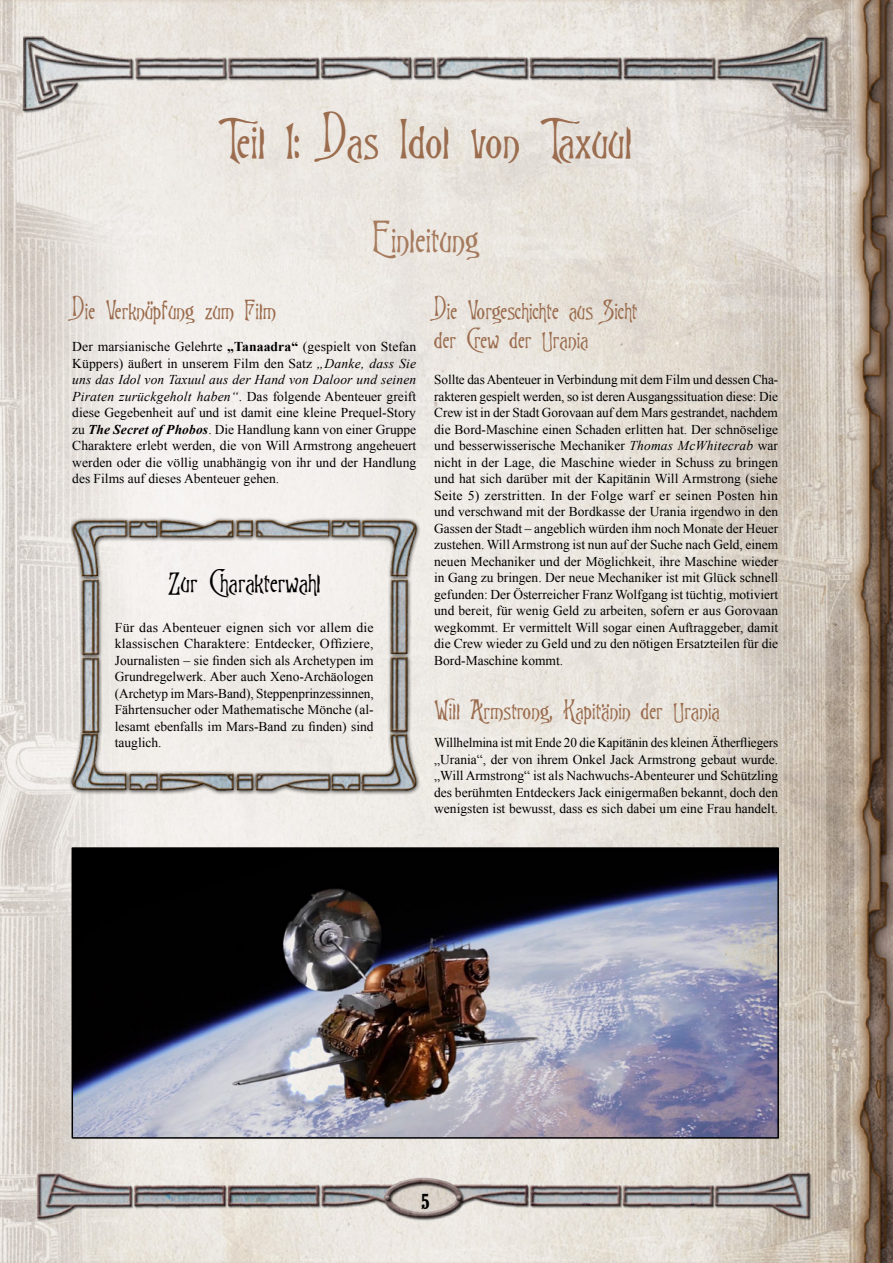
<style>
.page{position:relative;width:893px;height:1263px;background:#fff}
.page>*{position:absolute;margin:0;border:0;box-sizing:border-box;transform-origin:0 0}
.t1{font:48px "Goodfellow";color:#9b6c4e}
.t2{font:36px "Goodfellow";color:#a67a5d}
.t3{font:27px "Goodfellow";color:#000}
.t4{font:24px/28.8px "Goodfellow";color:#9b6c4e}
.t5{font:22.5px "URW Wood Typ D";color:#000}
.t6{font:13.5px/16.5px "Times New Roman";color:#000;text-align:justify}
.s1{font-weight:700}
.s2{font-style:italic}
.s3{font-weight:700;font-style:italic}
</style>
<div class="page">
<img style="left:0;top:0;width:893px;height:1263px">
<img style="left:68px;top:514px;width:353px;height:218px">
<div style="left:69px;top:730px;width:352px;height:65px;background:#000;opacity:.75"></div>
<img style="left:67px;top:732px;width:353px;height:65px">
<img style="left:75px;top:850px;width:701px;height:286px">
<div style="left:72px;top:847px;width:707px;height:292px;border:2px solid #000"></div>
<h1 class="t1" style="left:218px;top:106px;width:416px">Teil 1: Das Idol von Taxuul</h1>
<h2 class="t2" style="left:372px;top:213px;width:108px">Einleitung</h2>
<h3 class="t4" style="left:72px;top:296px;width:205px">Die Verknüpfung zum Film</h3>
<p class="t6" style="left:72px;top:338px;width:346px">Der marsianische Gelehrte <span class="s1">„Tanaadra“</span> (gespielt von Stefan Küppers) äußert in unserem Film den Satz <span class="s2">„Danke, dass Sie uns das Idol von Taxuul aus der Hand von Daloor und seinen Piraten zurückgeholt haben“</span>. Das folgende Abenteuer greift diese Gegebenheit auf und ist damit eine kleine Prequel-Story zu <span class="s3">The Secret of Phobos</span>. Die Handlung kann von einer Gruppe Charaktere erlebt werden, die von Will Armstrong angeheuert werden oder die völlig unabhängig von ihr und der Handlung des Films auf dieses Abenteuer gehen.</p>
<h3 class="t3" style="left:168px;top:563px;width:155px">Zur Charakterwahl</h3>
<p class="t6" style="left:115px;top:619px;width:260px">Für das Abenteuer eignen sich vor allem die klassischen Charaktere: Entdecker, Offiziere, Journalisten – sie finden sich als Archetypen im Grundregelwerk. Aber auch Xeno-Archäologen (Archetyp im Mars-Band), Steppenprinzessinnen, Fährtensucher oder Mathematische Mönche (al&shy;lesamt ebenfalls im Mars-Band zu finden) sind tauglich.</p>
<h3 class="t4" style="left:434px;top:296px;width:205px">Die Vorgeschichte aus Sicht der Crew der Urania</h3>
<p class="t6" style="left:434px;top:371px;width:346px">Sollte das Abenteuer in Verbindung mit dem Film und dessen Cha&shy;rakteren gespielt werden, so ist deren Ausgangssituation diese: Die Crew ist in der Stadt Gorovaan auf dem Mars gestrandet, nachdem die Bord-Maschine einen Schaden erlitten hat. Der schnöselige und besserwisserische Mechaniker <span class="s2">Thomas McWhitecrab</span> war nicht in der Lage, die Maschine wieder in Schuss zu bringen und hat sich darüber mit der Kapitänin Will Armstrong (siehe Seite 5) zerstritten. In der Folge warf er seinen Posten hin und verschwand mit der Bordkasse der Urania irgendwo in den Gassen der Stadt – angeblich würden ihm noch Monate der Heuer zustehen. Will Armstrong ist nun auf der Suche nach Geld, einem neuen Mechaniker und der Möglichkeit, ihre Maschine wieder in Gang zu bringen. Der neue Mechaniker ist mit Glück schnell gefunden: Der Österreicher Franz Wolfgang ist tüchtig, motiviert und bereit, für wenig Geld zu arbeiten, sofern er aus Gorovaan wegkommt. Er vermittelt Will sogar einen Auftraggeber, damit die Crew wieder zu Geld und zu den nötigen Ersatzteilen für die Bord-Maschine kommt.</p>
<h3 class="t4" style="left:434px;top:695px;width:287px">Will Armstrong, Kapitänin der Urania</h3>
<p class="t6" style="left:434px;top:734px;width:346px">Willhelmina ist mit Ende 20 die Kapitänin des kleinen Ätherfliegers „Urania“, der von ihrem Onkel Jack Armstrong gebaut wurde. „Will Armstrong“ ist als Nachwuchs-Abenteurer und Schützling des berühmten Entdeckers Jack einigermaßen bekannt, doch den wenigsten ist bewusst, dass es sich dabei um eine Frau handelt.</p>
<h3 class="t5" style="left:421px;top:1189px;width:10px">5</h3>
</div>
